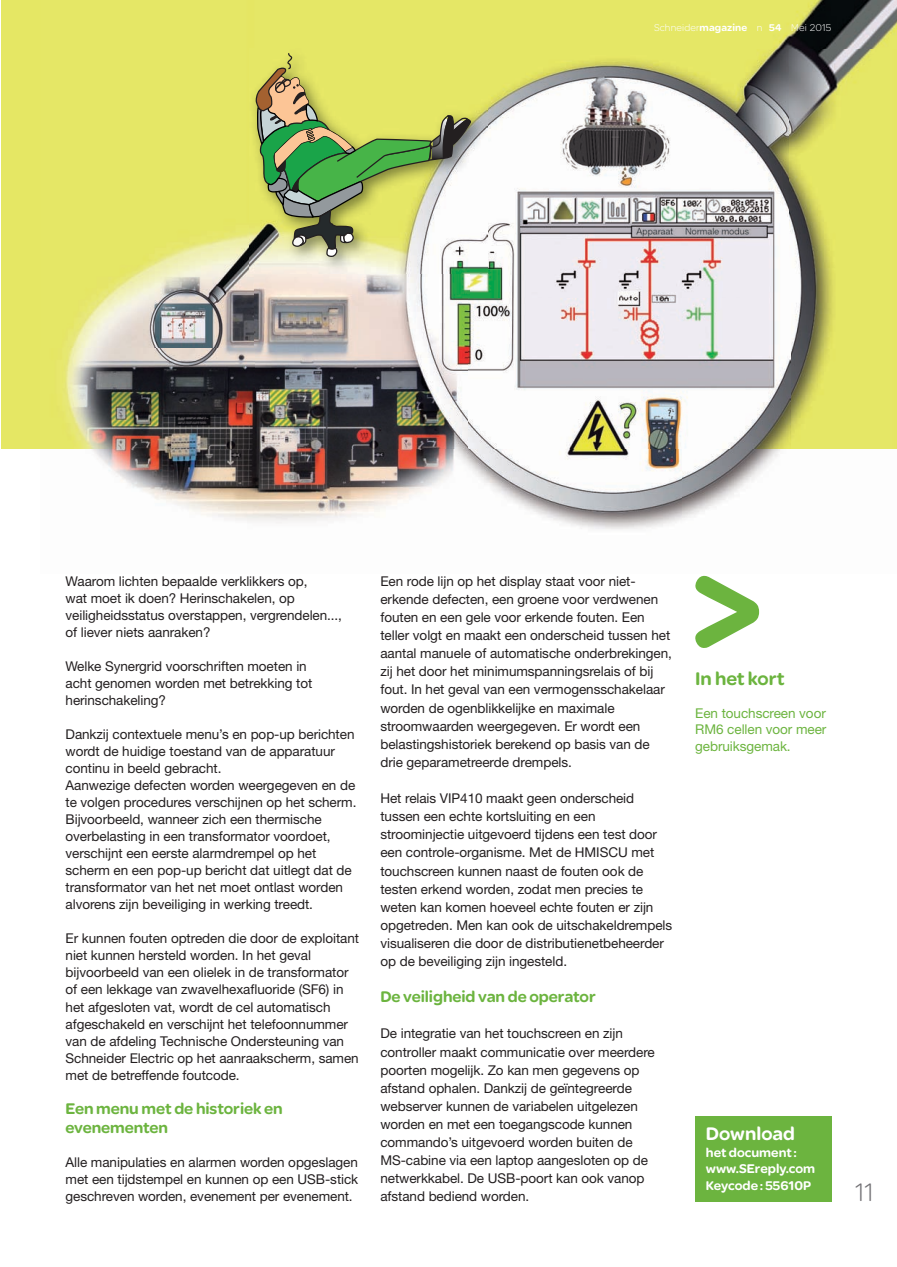
<style>
.page{position:relative;width:897px;height:1267px;background:#fff}
.page>*{position:absolute;margin:0;border:0;box-sizing:border-box;transform-origin:0 0}
.t1{font:300 27px "SE Optimist";color:#717074}
.t2{font:900 19.5px "SE Optimist";letter-spacing:-.005em;color:#6cb43f}
.t3{font:900 19.5px "SE Optimist";color:#fff}
.t4{font:900 16.5px/19.6px "SE Optimist";letter-spacing:-.005em;color:#6cb43f}
.t5{font:13.5px/18.1px "Helvetica Neue LT Std";letter-spacing:-.005em;color:#231f20}
.t6{font:13.5px/16.5px "Helvetica Neue LT Std";letter-spacing:-.005em;color:#6cb43f;text-align:justify}
.t7{font:900 13.5px/16.5px "SE Optimist";color:#fff}
.t8{font:300 10.5px "SE Optimist";letter-spacing:.01em;color:#fff}
.s1{font-weight:900}
</style>
<div class="page">
<div style="left:2px;top:0;width:894px;height:448px;background:#e5e764"></div>
<img style="left:40px;top:448px;width:856px;height:82px">
<img style="left:62px;top:228px;width:192px;height:220px">
<img style="left:776px;top:0;width:120px;height:49px">
<img style="left:469px;top:49px;width:403px;height:399px">
<img style="left:254px;top:273px;width:215px;height:175px">
<img style="left:250px;top:49px;width:237px;height:224px">
<svg style="left:255px;top:53px;width:216px;height:204px"></svg>
<svg style="left:695px;top:576px;width:64px;height:72px"></svg>
<div style="left:695px;top:1116px;width:136px;height:85px;background:#6cb43f"></div>
<p class="t8" style="left:654px;top:21px;width:179px">Schneider<span class="s1">magazine</span> n <span class="s1">54</span> Mei 2015</p>
<p class="t5" style="left:66px;top:572px;width:278px;line-height:17px">Waarom lichten bepaalde verklikkers op,<br>wat moet ik doen? Herinschakelen, op veiligheidsstatus overstappen, vergrendelen..., of liever niets aanraken?</p>
<p class="t5" style="left:66px;top:657px;width:248px;line-height:17px">Welke Synergrid voorschriften moeten in acht genomen worden met betrekking tot herinschakeling?</p>
<p class="t5" style="left:66px;top:725px;width:292px;line-height:17px">Dankzij contextuele menu’s en pop-up berichten wordt de huidige toestand van de apparatuur continu in beeld gebracht.<br>Aanwezige defecten worden weergegeven en de te volgen procedures verschijnen op het scherm.<br>Bijvoorbeeld, wanneer zich een thermische overbelasting in een transformator voordoet, verschijnt een eerste alarmdrempel op het scherm en een pop-up bericht dat uitlegt dat de transformator van het net moet ontlast worden alvorens zijn beveiliging in werking treedt.</p>
<p class="t5" style="left:66px;top:929px;width:295px;line-height:17px">Er kunnen fouten optreden die door de exploitant niet kunnen hersteld worden. In het geval bijvoorbeeld van een olielek in de transformator of een lekkage van zwavelhexafluoride (SF6) in het afgesloten vat, wordt de cel automatisch afgeschakeld en verschijnt het telefoonnummer van de afdeling Technische Ondersteuning van Schneider Electric op het aanraakscherm, samen met de betreffende foutcode.</p>
<p class="t4" style="left:66px;top:1097px;width:219px">Een menu met de historiek en evenementen</p>
<p class="t5" style="left:66px;top:1153px;width:294px;line-height:17px;text-align:justify">Alle manipulaties en alarmen worden opgeslagen met een tijdstempel en kunnen op een USB-stick geschreven worden, evenement per evenement.</p>
<p class="t5" style="left:380px;top:571px;width:293px">Een rode lijn op het display staat voor niet&shy;erkende defecten, een groene voor verdwenen fouten en een gele voor erkende fouten. Een teller volgt en maakt een onderscheid tussen het aantal manuele of automatische onderbrekingen, zij het door het minimumspanningsrelais of bij fout. In het geval van een vermogensschakelaar worden de ogenblikkelijke en maximale stroomwaarden weergegeven. Er wordt een belastingshistoriek berekend op basis van de drie geparametreerde drempels.</p>
<p class="t5" style="left:380px;top:789px;width:293px">Het relais VIP410 maakt geen onderscheid tussen een echte kortsluiting en een stroominjectie uitgevoerd tijdens een test door een controle-organisme. Met de HMISCU met touchscreen kunnen naast de fouten ook de testen erkend worden, zodat men precies te weten kan komen hoeveel echte fouten er zijn opgetreden. Men kan ook de uitschakeldrempels visualiseren die door de distributienetbeheerder op de beveiliging zijn ingesteld.</p>
<p class="t4" style="left:380px;top:986px;width:217px">De veiligheid van de operator</p>
<p class="t5" style="left:380px;top:1024px;width:276px">De integratie van het touchscreen en zijn controller maakt communicatie over meerdere poorten mogelijk. Zo kan men gegevens op afstand ophalen. Dankzij de geïntegreerde webserver kunnen de variabelen uitgelezen worden en met een toegangscode kunnen commando’s uitgevoerd worden buiten de MS-cabine via een laptop aangesloten op de netwerkkabel. De USB-poort kan ook vanop afstand bediend worden.</p>
<p class="t2" style="left:695px;top:664px;width:91px">In het kort</p>
<p class="t6" style="left:695px;top:704px;width:132px">Een touchscreen voor RM6 cellen voor meer gebruiksgemak.</p>
<p class="t3" style="left:705px;top:1119px;width:91px">Download</p>
<p class="t7" style="left:705px;top:1143px;width:111px">het document : www.SEreply.com<br>Keycode : 55610P</p>
<h1 class="t1" style="left:855px;top:1174px;width:20px">11</h1>
</div>
